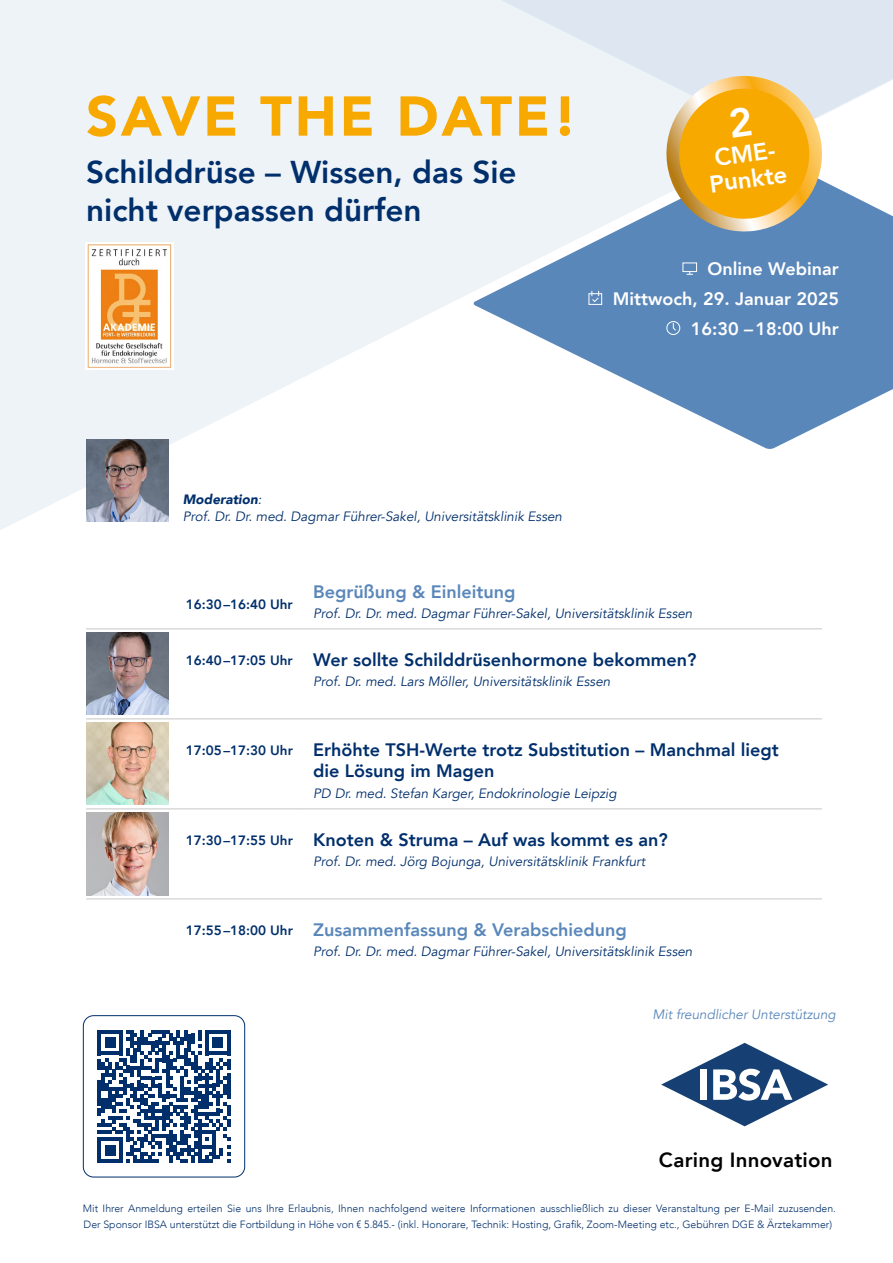
<style>
.page{position:relative;width:893px;height:1263px;background:#fff}
.page>*{position:absolute;margin:0;border:0;box-sizing:border-box;transform-origin:0 0}
.t1{font:900 55.5px "Avenir";letter-spacing:.05em;color:#f8a900}
.t2{font:800 31.5px/37.8px "Avenir";color:#002f6c}
.t3{font:800 24px/25.3px "Avenir";color:#fff;text-align:center}
.t4{font:800 20.55px "Avenir";letter-spacing:.01em;color:#020203}
.Veranstaltun_Title{font:800 18px/21.6px "Avenir";color:#002f6c}
.Veranstaltung_Title_light{font:800 18px "Avenir";color:#5a87ba}
.t5{font:800 18px "Avenir";color:#fff}
.Referent{font:italic 13.5px/16.2px "Avenir";color:#002f6c}
.time{font:800 13.5px "Avenir";color:#002f6c}
.t6{font:italic 13.5px "Avenir";color:#5a87ba}
.t7{font:300 10.5px "Avenir";color:#002f6c}
.s1{font-weight:900}
</style>
<div class="page">
<svg style="left:0;top:0;width:893px;height:530px;fill:#eef3f8"></svg>
<svg style="left:98px;top:1030px;width:132px;height:133px"></svg>
<div style="left:83px;top:1015px;width:162px;height:162px;border:1px solid #002f6c;border-radius:10px"></div>
<svg style="left:473px;top:155px;width:420px;height:294px;fill:#5a87ba"></svg>
<div style="left:683px;top:263px;width:14px;height:9px;border:1px solid #fff"></div>
<svg style="left:687px;top:272px;width:6px;height:3px"></svg>
<div style="left:589px;top:293px;width:13px;height:12px;border:1px solid #fff"></div>
<svg style="left:591px;top:291px;width:8px;height:12px"></svg>
<div style="left:666px;top:321px;width:14px;height:14px;border:1px solid #fff;border-radius:50%"></div>
<svg style="left:673px;top:322px;width:4px;height:9px"></svg>
<img style="left:86px;top:439px;width:83px;height:83px">
<hr style="left:86px;top:629px;width:216px;height:1px;background:#c6c6c6">
<hr style="left:302px;top:629px;width:520px;height:1px;background:#c6c6c6">
<hr style="left:86px;top:719px;width:216px;height:1px;background:#c6c6c6">
<hr style="left:302px;top:719px;width:520px;height:1px;background:#c6c6c6">
<hr style="left:86px;top:809px;width:216px;height:1px;background:#c6c6c6">
<hr style="left:302px;top:809px;width:520px;height:1px;background:#c6c6c6">
<hr style="left:86px;top:899px;width:216px;height:1px;background:#c6c6c6">
<hr style="left:302px;top:899px;width:520px;height:1px;background:#c6c6c6">
<img style="left:86px;top:632px;width:83px;height:83px">
<img style="left:86px;top:813px;width:83px;height:82px">
<img style="left:86px;top:722px;width:83px;height:83px">
<svg style="left:661px;top:1043px;width:167px;height:83px"></svg>
<img style="left:85px;top:242px;width:88px;height:128px">
<svg style="left:661px;top:76px;width:166px;height:161px;background:#ddb355"></svg>
<p class="t1" style="left:86px;top:69px;width:493px">SAVE THE DATE!</p>
<p class="t2" style="left:86px;top:153px;width:432px">Schilddrüse – Wissen, das Sie nicht verpassen dürfen</p>
<p class="t3" style="left:704px;top:147px;width:80px;rotate:-8deg">CME-<br>Punkte</p>
<p class="t5" style="left:708px;top:254px;width:133px">Online Webinar</p>
<p class="t5" style="left:613px;top:284px;width:228px">Mittwoch, 29. Januar 2025</p>
<p class="t5" style="left:691px;top:315px;width:150px">16:30 –18:00 Uhr</p>
<p class="Referent" style="left:183px;top:492px;width:381px"><span class="s1">Moderation</span>:<br>Prof. Dr. Dr. med. Dagmar Führer-Sakel, Universitätsklinik Essen</p>
<p class="time" style="left:186px;top:594px;width:109px">16:30–16:40 Uhr</p>
<p class="Veranstaltung_Title_light" style="left:313px;top:577px;width:204px">Begrüßung &amp; Einleitung</p>
<p class="Referent" style="left:313px;top:606px;width:381px">Prof. Dr. Dr. med. Dagmar Führer-Sakel, Universitätsklinik Essen</p>
<p class="time" style="left:186px;top:650px;width:109px">16:40–17:05 Uhr</p>
<p class="Veranstaltun_Title" style="left:313px;top:649px;width:385px">Wer sollte Schilddrüsenhormone bekommen?</p>
<p class="Referent" style="left:313px;top:673px;width:299px">Prof. Dr. med. Lars Möller, Universitätsklinik Essen</p>
<p class="time" style="left:186px;top:740px;width:109px">17:05–17:30 Uhr</p>
<p class="Veranstaltun_Title" style="left:313px;top:739px;width:467px">Erhöhte TSH-Werte trotz Substitution – Manchmal liegt die Lösung im Magen</p>
<p class="Referent" style="left:313px;top:785px;width:305px">PD Dr. med. Stefan Karger, Endokrinologie Leipzig</p>
<p class="time" style="left:186px;top:830px;width:109px">17:30–17:55 Uhr</p>
<p class="Veranstaltun_Title" style="left:313px;top:829px;width:356px">Knoten &amp; Struma – Auf was kommt es an?</p>
<p class="Referent" style="left:313px;top:853px;width:333px">Prof. Dr. med. Jörg Bojunga, Universitätsklinik Frankfurt</p>
<p class="time" style="left:186px;top:920px;width:109px">17:55–18:00 Uhr</p>
<p class="Veranstaltung_Title_light" style="left:313px;top:915px;width:315px">Zusammenfassung &amp; Verabschiedung</p>
<p class="Referent" style="left:313px;top:943px;width:381px">Prof. Dr. Dr. med. Dagmar Führer-Sakel, Universitätsklinik Essen</p>
<p class="t6" style="left:652px;top:1007px;width:185px">Mit freundlicher Unterstützung</p>
<p class="t4" style="left:659px;top:1144px;width:175px">Caring Innovation</p>
<p class="t7" style="left:83px;top:1202px;width:755px">Mit Ihrer Anmeldung erteilen Sie uns Ihre Erlaubnis, Ihnen nachfolgend weitere Informationen ausschließlich zu dieser Veranstaltung per E-Mail zuzusenden.</p>
<p class="t7" style="left:84px;top:1218px;width:750px">Der Sponsor IBSA unterstützt die Fortbildung in Höhe von € 5.845.- (inkl. Honorare, Technik: Hosting, Grafik, Zoom-Meeting etc., Gebühren DGE &amp; Ärztekammer)</p>
</div>
